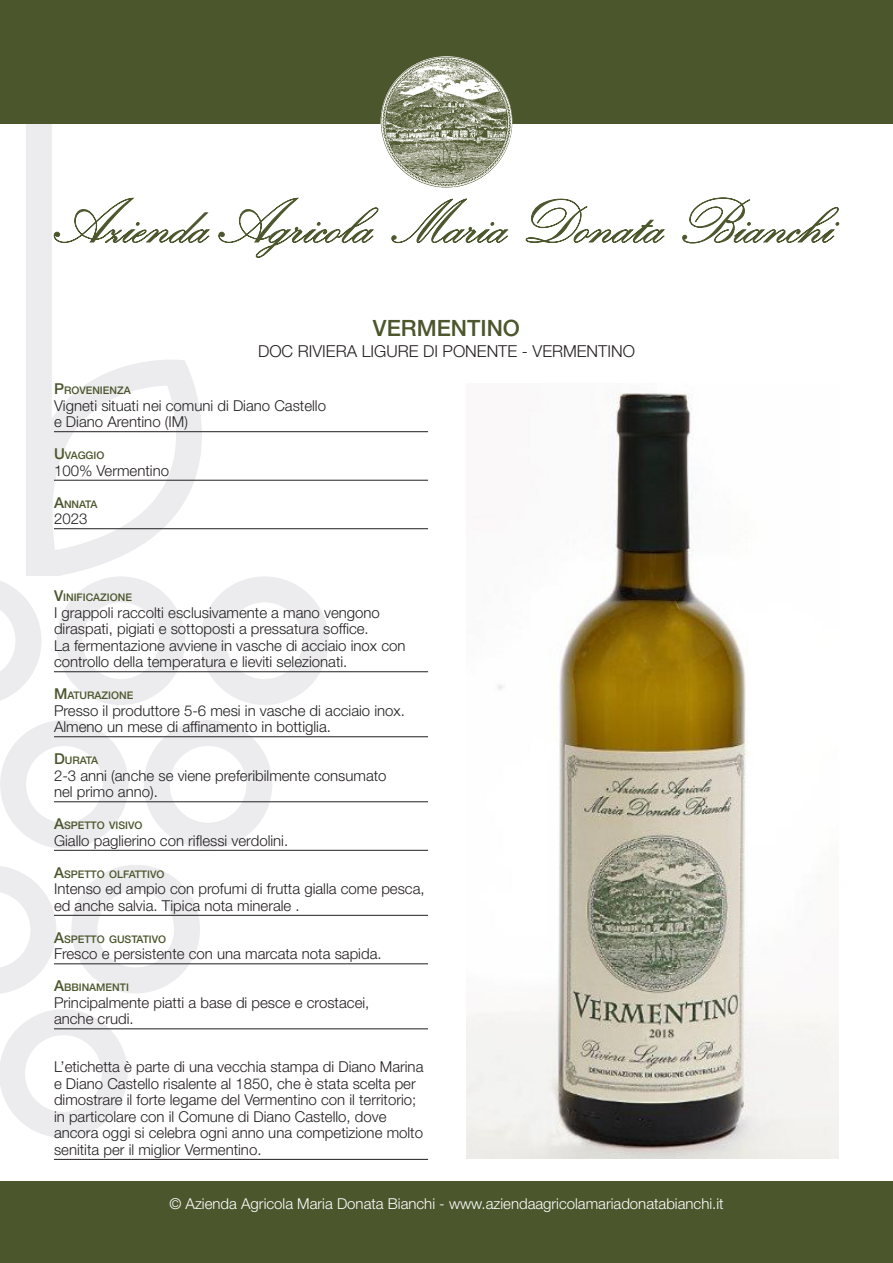
<style>
.page{position:relative;width:893px;height:1263px;background:#fff}
.page>*{position:absolute;margin:0;border:0;box-sizing:border-box;transform-origin:0 0}
.t1{font:500 22.5px "Helvetica Neue LT Std";color:#4b562c}
.t2{font:300 16.5px "Helvetica Neue LT Std";color:#231f20}
.t3{font:300 15px/16.5px "Helvetica Neue LT Std";color:#231f20}
.t4{font:300 15px "Helvetica Neue LT Std";color:#fff}
.t5{font:500 10.5px "Helvetica Neue LT Std";color:#4b562c}
.s1{font-size:15px}
</style>
<div class="page">
<svg style="left:0;top:123px;width:342px;height:1015px"></svg>
<div style="left:26px;top:577px;width:34px;height:7px;background:#fff"></div>
<svg style="left:54px;top:198px;width:785px;height:60px"></svg>
<div style="left:0;top:0;width:893px;height:123px;background:#4b562c"></div>
<div style="left:0;top:1182px;width:893px;height:81px;background:#4b562c"></div>
<hr style="left:54px;top:431px;width:374px;height:1px;background:#231f20">
<hr style="left:54px;top:480px;width:374px;height:1px;background:#231f20">
<hr style="left:54px;top:528px;width:374px;height:1px;background:#231f20">
<hr style="left:54px;top:671px;width:374px;height:1px;background:#231f20">
<hr style="left:54px;top:736px;width:374px;height:1px;background:#231f20">
<hr style="left:54px;top:801px;width:374px;height:1px;background:#231f20">
<hr style="left:54px;top:850px;width:374px;height:1px;background:#231f20">
<hr style="left:54px;top:915px;width:374px;height:1px;background:#231f20">
<hr style="left:54px;top:963px;width:374px;height:1px;background:#231f20">
<hr style="left:54px;top:1028px;width:374px;height:1px;background:#231f20">
<hr style="left:54px;top:1159px;width:374px;height:1px;background:#231f20">
<img style="left:466px;top:393px;width:373px;height:766px">
<img style="left:381px;top:56px;width:131px;height:132px;border-radius:66px">
<h1 class="t1" style="left:373px;top:314px;width:16px">VER</h1>
<h1 class="t1" style="left:417px;top:314px;width:35px">MENTINO</h1>
<p class="t2" style="left:258px;top:341px;width:378px">DOC RIVIERA LIGURE DI PONENTE - VERMENTINO</p>
<p class="t5" style="left:54px;top:384px;width:78px"><span class="s1">P</span>ROVENIENZA</p>
<p class="t3" style="left:54px;top:397px;width:274px">Vigneti situati nei comuni di Diano Castello e Diano Arentino (IM)</p>
<p class="t5" style="left:54px;top:449px;width:52px"><span class="s1">U</span>VAGGIO</p>
<p class="t3" style="left:54px;top:462px;width:117px">100% Vermentino</p>
<p class="t5" style="left:54px;top:498px;width:45px"><span class="s1">A</span>NNATA</p>
<p class="t3" style="left:54px;top:510px;width:35px">2023</p>
<p class="t5" style="left:54px;top:591px;width:80px"><span class="s1">V</span>INIFICAZIONE</p>
<p class="t3" style="left:54px;top:604px;width:353px">I grappoli raccolti esclusivamente a mano vengono diraspati, pigiati e sottoposti a pressatura soffice.<br>La fermentazione avviene in vasche di acciaio inox con controllo della temperatura e lieviti selezionati.</p>
<p class="t5" style="left:54px;top:689px;width:81px"><span class="s1">M</span>ATURAZIONE</p>
<p class="t3" style="left:54px;top:702px;width:352px">Presso il produttore 5-6 mesi in vasche di acciaio inox.<br>Almeno un mese di affinamento in bottiglia.</p>
<p class="t5" style="left:54px;top:754px;width:46px"><span class="s1">D</span>URATA</p>
<p class="t3" style="left:54px;top:767px;width:334px">2-3 anni (anche se viene preferibilmente consumato nel primo anno).</p>
<p class="t5" style="left:54px;top:819px;width:90px"><span class="s1">A</span>SPETTO VISIVO</p>
<p class="t3" style="left:54px;top:832px;width:236px">Giallo paglierino con riflessi verdolini.</p>
<p class="t5" style="left:54px;top:868px;width:112px"><span class="s1">A</span>SPETTO OLFATTIVO</p>
<p class="t3" style="left:54px;top:880px;width:372px">Intenso ed ampio con profumi di frutta gialla come pesca, ed anche salvia. Tipica nota minerale .</p>
<p class="t5" style="left:54px;top:933px;width:114px"><span class="s1">A</span>SPETTO GUSTATIVO</p>
<p class="t3" style="left:54px;top:945px;width:329px">Fresco e persistente con una marcata nota sapida.</p>
<p class="t5" style="left:54px;top:981px;width:76px"><span class="s1">A</span>BBINAMENTI</p>
<p class="t3" style="left:54px;top:994px;width:317px">Principalmente piatti a base di pesce e crostacei, anche crudi.</p>
<p class="t3" style="left:54px;top:1058px;width:371px">L’etichetta è parte di una vecchia stampa di Diano Marina e Diano Castello risalente al 1850, che è stata scelta per dimostrare il forte legame del Vermentino con il territorio; in particolare con il Comune di Diano Castello, dove ancora oggi si celebra ogni anno una competizione molto senitita per il miglior Vermentino.</p>
<p class="t4" style="left:169px;top:1194px;width:556px">© Azienda Agricola Maria Donata Bianchi - www.aziendaagricolamariadonatabianchi.it</p>
</div>
